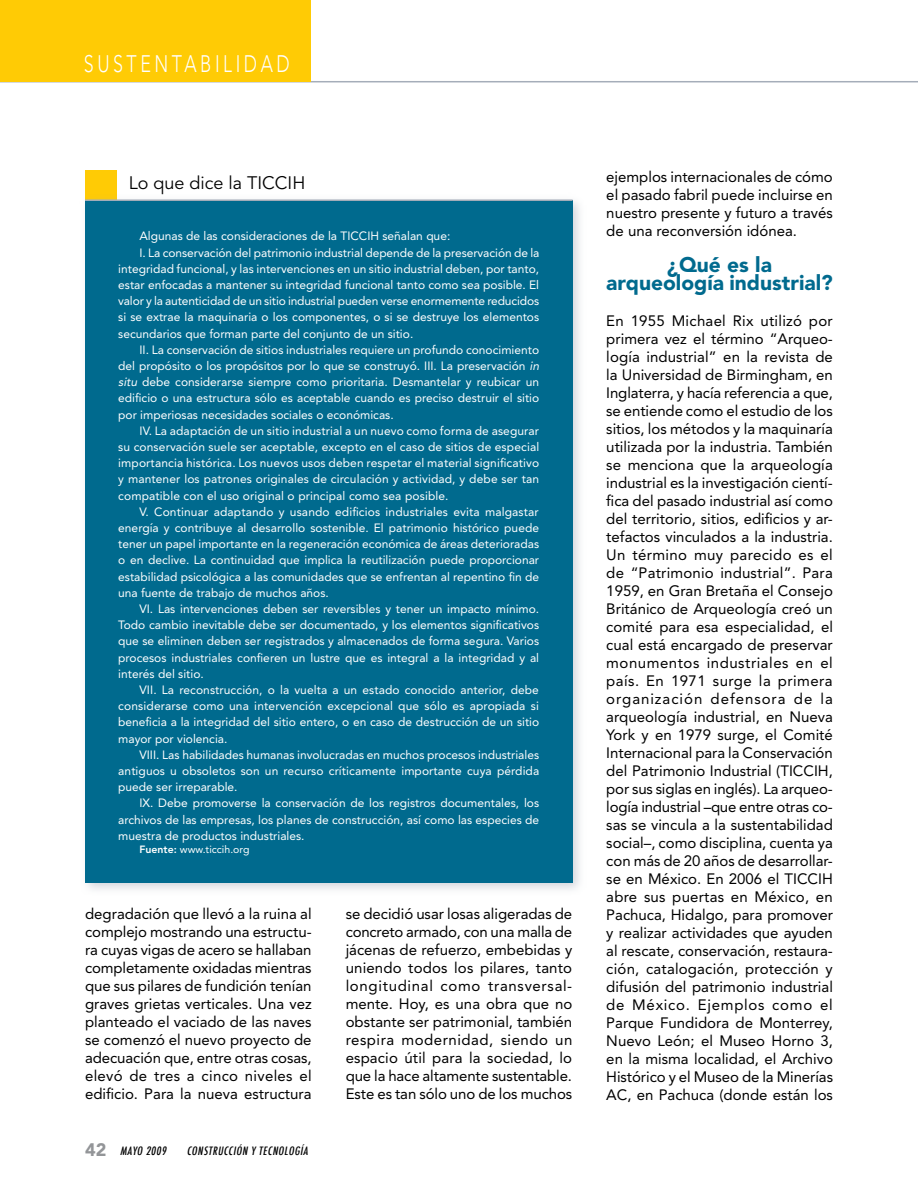
<style>
.page{position:relative;width:918px;height:1188px;background:#fff}
.page>*{position:absolute;margin:0;border:0;box-sizing:border-box;transform-origin:0 0}
.t1{font:300 23.7px "Avenir";letter-spacing:.2em;color:#fff;scale:.75 1}
.t2{font:900 21px/18px "Avenir";color:#006a8e;text-align:center}
.t3{font:18px "Avenir";color:#000}
.t4{font:15px/18px "Avenir";color:#000;text-align:justify}
.t5{font:12px "Avenir";color:#fff}
.t6{font:italic 500 condensed 11.25px "Futura";color:#000}
.t7{font:10.5px "Avenir";color:#fff}
.s1{font-style:italic}
.s2{font-weight:800}
.s3{font-family:"Avenir";font-weight:900;font-style:normal;font-stretch:normal;font-size:18px;color:#939598}
</style>
<div class="page">
<div style="left:85px;top:170px;width:32px;height:58px;background:#ffcb05"></div>
<div style="left:79px;top:193px;width:508px;height:705px;background:#a5adb9;opacity:.5"></div>
<div style="left:85px;top:200px;width:487px;height:682px;background:#006a8e"></div>
<hr style="left:85px;top:199px;width:488px;height:2px;background:#a5adb9">
<hr style="left:0;top:81px;width:918px;height:1px;background:#a5adb9">
<div style="left:0;top:0;width:311px;height:82px;background:#ffcb05"></div>
<p class="t1" style="left:84px;top:50px;width:276px">SUSTENTABILIDAD</p>
<p class="t3" style="left:129px;top:173px;width:178px">Lo que dice la TICCIH</p>
<p class="t5" style="left:140px;top:229px;width:312px">Algunas de las consideraciones de la TICCIH señalan que:</p>
<p class="t5" style="left:140px;top:245px;width:401px">I. La conservación del patrimonio industrial depende de la preservación de la</p>
<p class="t5" style="left:118px;top:262px;width:422px">integridad funcional, y las intervenciones en un sitio industrial deben, por tanto,</p>
<p class="t5" style="left:118px;top:278px;width:422px">estar enfocadas a mantener su integridad funcional tanto como sea posible. El</p>
<p class="t5" style="left:118px;top:294px;width:422px">valor y la autenticidad de un sitio industrial pueden verse enormemente reducidos</p>
<p class="t5" style="left:118px;top:310px;width:422px">si se extrae la maquinaria o los componentes, o si se destruye los elementos</p>
<p class="t5" style="left:118px;top:326px;width:297px">secundarios que forman parte del conjunto de un sitio.</p>
<p class="t5" style="left:140px;top:343px;width:401px">II. La conservación de sitios industriales requiere un profundo conocimiento</p>
<p class="t5" style="left:118px;top:359px;width:425px">del propósito o los propósitos por lo que se construyó. III. La preservación <span class="s1">in</span></p>
<p class="t5" style="left:118px;top:375px;width:422px"><span class="s1">situ</span> debe considerarse siempre como prioritaria. Desmantelar y reubicar un</p>
<p class="t5" style="left:118px;top:391px;width:422px">edificio o una estructura sólo es aceptable cuando es preciso destruir el sitio</p>
<p class="t5" style="left:118px;top:407px;width:277px">por imperiosas necesidades sociales o económicas.</p>
<p class="t5" style="left:140px;top:424px;width:401px">IV. La adaptación de un sitio industrial a un nuevo como forma de asegurar</p>
<p class="t5" style="left:118px;top:440px;width:422px">su conservación suele ser aceptable, excepto en el caso de sitios de especial</p>
<p class="t5" style="left:118px;top:456px;width:422px">importancia histórica. Los nuevos usos deben respetar el material significativo</p>
<p class="t5" style="left:118px;top:472px;width:422px">y mantener los patrones originales de circulación y actividad, y debe ser tan</p>
<p class="t5" style="left:118px;top:488px;width:332px">compatible con el uso original o principal como sea posible.</p>
<p class="t5" style="left:140px;top:505px;width:401px">V. Continuar adaptando y usando edificios industriales evita malgastar</p>
<p class="t5" style="left:118px;top:521px;width:422px">energía y contribuye al desarrollo sostenible. El patrimonio histórico puede</p>
<p class="t5" style="left:118px;top:537px;width:422px">tener un papel importante en la regeneración económica de áreas deterioradas</p>
<p class="t5" style="left:118px;top:553px;width:422px">o en declive. La continuidad que implica la reutilización puede proporcionar</p>
<p class="t5" style="left:118px;top:569px;width:422px">estabilidad psicológica a las comunidades que se enfrentan al repentino fin de</p>
<p class="t5" style="left:118px;top:586px;width:212px">una fuente de trabajo de muchos años.</p>
<p class="t5" style="left:140px;top:602px;width:401px">VI. Las intervenciones deben ser reversibles y tener un impacto mínimo.</p>
<p class="t5" style="left:118px;top:618px;width:422px">Todo cambio inevitable debe ser documentado, y los elementos significativos</p>
<p class="t5" style="left:118px;top:634px;width:422px">que se eliminen deben ser registrados y almacenados de forma segura. Varios</p>
<p class="t5" style="left:118px;top:650px;width:422px">procesos industriales confieren un lustre que es integral a la integridad y al</p>
<p class="t5" style="left:118px;top:667px;width:87px">interés del sitio.</p>
<p class="t5" style="left:140px;top:683px;width:401px">VII. La reconstrucción, o la vuelta a un estado conocido anterior, debe</p>
<p class="t5" style="left:118px;top:699px;width:422px">considerarse como una intervención excepcional que sólo es apropiada si</p>
<p class="t5" style="left:118px;top:715px;width:422px">beneficia a la integridad del sitio entero, o en caso de destrucción de un sitio</p>
<p class="t5" style="left:118px;top:731px;width:111px">mayor por violencia.</p>
<p class="t5" style="left:140px;top:748px;width:401px">VIII. Las habilidades humanas involucradas en muchos procesos industriales</p>
<p class="t5" style="left:118px;top:764px;width:423px">antiguos u obsoletos son un recurso críticamente importante cuya pérdida</p>
<p class="t5" style="left:118px;top:780px;width:121px">puede ser irreparable.</p>
<p class="t5" style="left:140px;top:796px;width:401px">IX. Debe promoverse la conservación de los registros documentales, los</p>
<p class="t5" style="left:118px;top:812px;width:422px">archivos de las empresas, los planes de construcción, así como las especies de</p>
<p class="t5" style="left:118px;top:829px;width:188px">muestra de productos industriales.</p>
<p class="t7" style="left:140px;top:844px;width:111px"><span class="s2">Fuente:</span> www.ticcih.org</p>
<p class="t4" style="left:85px;top:905px;width:228px">degradación que llevó a la ruina al complejo mostrando una estructu&shy;ra cuyas vigas de acero se hallaban completamente oxidadas mientras que sus pilares de fundición tenían graves grietas verticales. Una vez planteado el vaciado de las naves se comenzó el nuevo proyecto de adecuación que, entre otras cosas, elevó de tres a cinco niveles el edificio. Para la nueva estructura</p>
<p class="t6" style="left:85px;top:1143px;width:85px"><span class="s3">4 2</span> MAYO 2009</p>
<p class="t6" style="left:187px;top:1143px;width:124px">CONSTRUCCIÓN Y TECNOLOGÍA</p>
<p class="t4" style="left:346px;top:905px;width:228px">se decidió usar losas aligeradas de concreto armado, con una malla de jácenas de refuerzo, embebidas y uniendo todos los pilares, tanto longitudinal como transversal&shy;mente. Hoy, es una obra que no obstante ser patrimonial, también respira modernidad, siendo un espacio útil para la sociedad, lo que la hace altamente sustentable.<br>Este es tan sólo uno de los muchos</p>
<p class="t4" style="left:606px;top:167px;width:228px">ejemplos internacionales de cómo el pasado fabril puede incluirse en nuestro presente y futuro a través de una reconversión idónea.</p>
<p class="t2" style="left:606px;top:255px;width:228px">¿Qué es la arqueología industrial?</p>
<p class="t4" style="left:606px;top:311px;width:228px">En 1955 Michael Rix utilizó por primera vez el término “Arqueo&shy;logía industrial” en la revista de la Universidad de Birmingham, en Inglaterra, y hacía referencia a que, se entiende como el estudio de los sitios, los métodos y la maquinaría utilizada por la industria. También se menciona que la arqueología industrial es la investigación cientí&shy;fica del pasado industrial así como del territorio, sitios, edificios y ar&shy;tefactos vinculados a la industria.<br>Un término muy parecido es el de “Patrimonio industrial”. Para 1959, en Gran Bretaña el Consejo Británico de Arqueología creó un comité para esa especialidad, el cual está encargado de preservar monumentos industriales en el país. En 1971 surge la primera organización defensora de la arqueología industrial, en Nueva York y en 1979 surge, el Comité Internacional para la Conservación del Patrimonio Industrial (TICCIH, por sus siglas en inglés). La arqueo&shy;logía industrial –que entre otras co&shy;sas se vincula a la sustentabilidad social–, como disciplina, cuenta ya con más de 20 años de desarrollar&shy;se en México. En 2006 el TICCIH abre sus puertas en México, en Pachuca, Hidalgo, para promover y realizar actividades que ayuden al rescate, conservación, restaura&shy;ción, catalogación, protección y difusión del patrimonio industrial de México. Ejemplos como el Parque Fundidora de Monterrey, Nuevo León; el Museo Horno 3, en la misma localidad, el Archivo Histórico y el Museo de la Minerías AC, en Pachuca (donde están los</p>
</div>
